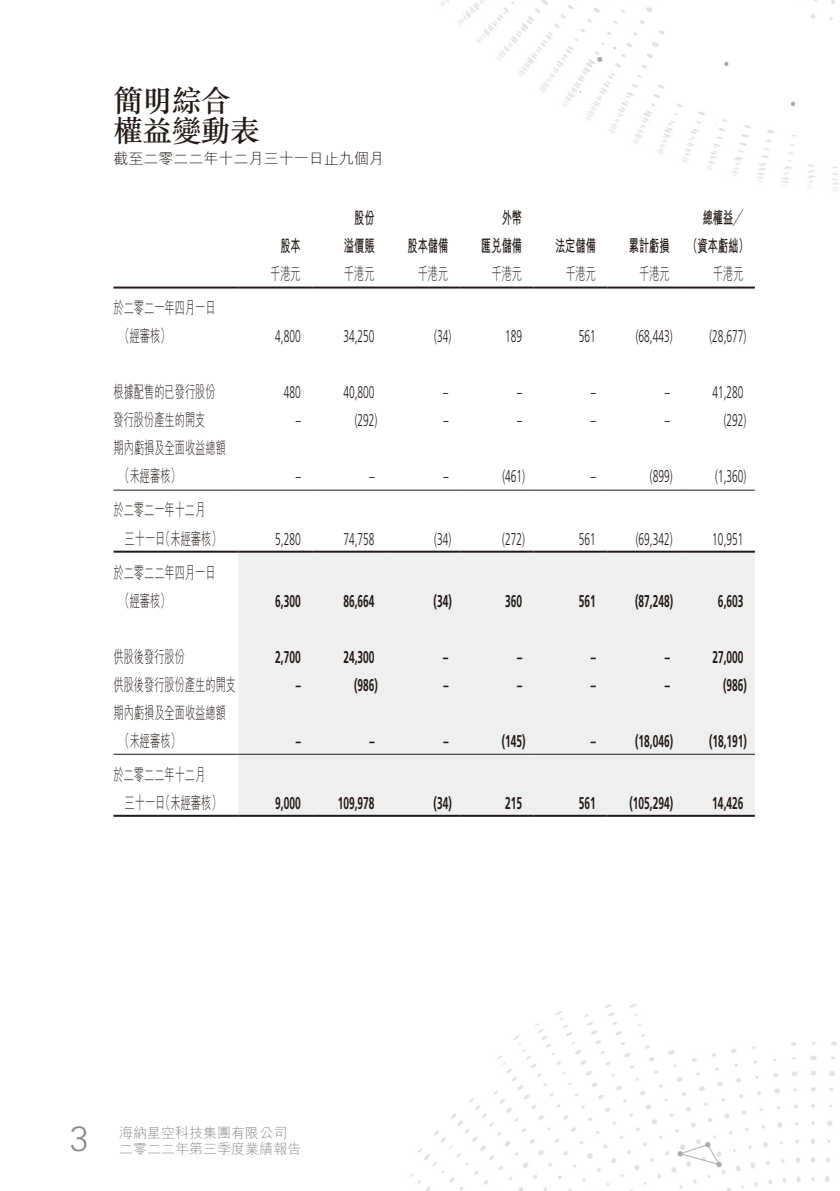
<style>
.page{position:relative;width:840px;height:1191px;background:#fff}
.page>*{position:absolute;margin:0;border:0;box-sizing:border-box;transform-origin:0 0}
.t1{font:300 34px "Vectora LT Std";color:#898989}
.t2{font:500 30px/30px "M Sung HK";letter-spacing:-.03em;color:#231916}
.t3{font:300 17px/28px "M Hei HK";color:#231916;scale:.6 1}
.t4{font:700 17px "Frutiger LT Std";color:#231916;scale:.6 1}
.t5{font:300 17px "Frutiger LT Std";color:#231916;scale:.6 1}
.t6{font:700 17px/28px "M Hei HK";color:#231916;text-align:right;scale:.6 1}
.t7{font:300 15px "M Hei HK";color:#231916}
.t8{font:300 14px/16px "M Hei HK";color:#898989}
</style>
<div class="page">
<img style="left:440px;top:0;width:399px;height:192px">
<img style="left:410px;top:1004px;width:427px;height:187px">
<div style="left:238px;top:552px;width:516px;height:263px;background:#efeff0"></div>
<hr style="left:113px;top:286px;width:125px;height:2px;background:#231916">
<hr style="left:238px;top:286px;width:74px;height:2px;background:#231916">
<hr style="left:312px;top:286px;width:74px;height:2px;background:#231916">
<hr style="left:386px;top:286px;width:73px;height:2px;background:#231916">
<hr style="left:459px;top:286px;width:74px;height:2px;background:#231916">
<hr style="left:533px;top:286px;width:74px;height:2px;background:#231916">
<hr style="left:607px;top:286px;width:73px;height:2px;background:#231916">
<hr style="left:680px;top:286px;width:74px;height:2px;background:#231916">
<hr style="left:113px;top:489px;width:125px;height:1px;background:#231916">
<hr style="left:238px;top:489px;width:74px;height:1px;background:#231916">
<hr style="left:312px;top:489px;width:74px;height:1px;background:#231916">
<hr style="left:386px;top:489px;width:73px;height:1px;background:#231916">
<hr style="left:459px;top:489px;width:74px;height:1px;background:#231916">
<hr style="left:533px;top:489px;width:74px;height:1px;background:#231916">
<hr style="left:607px;top:489px;width:73px;height:1px;background:#231916">
<hr style="left:680px;top:489px;width:74px;height:1px;background:#231916">
<hr style="left:113px;top:550px;width:125px;height:2px;background:#231916">
<hr style="left:238px;top:550px;width:74px;height:2px;background:#231916">
<hr style="left:312px;top:550px;width:74px;height:2px;background:#231916">
<hr style="left:386px;top:550px;width:73px;height:2px;background:#231916">
<hr style="left:459px;top:550px;width:74px;height:2px;background:#231916">
<hr style="left:533px;top:550px;width:74px;height:2px;background:#231916">
<hr style="left:607px;top:550px;width:73px;height:2px;background:#231916">
<hr style="left:680px;top:550px;width:74px;height:2px;background:#231916">
<hr style="left:113px;top:753px;width:125px;height:1px;background:#231916">
<hr style="left:238px;top:753px;width:74px;height:1px;background:#231916">
<hr style="left:312px;top:753px;width:74px;height:1px;background:#231916">
<hr style="left:386px;top:753px;width:73px;height:1px;background:#231916">
<hr style="left:459px;top:753px;width:74px;height:1px;background:#231916">
<hr style="left:533px;top:753px;width:74px;height:1px;background:#231916">
<hr style="left:607px;top:753px;width:73px;height:1px;background:#231916">
<hr style="left:680px;top:753px;width:74px;height:1px;background:#231916">
<hr style="left:113px;top:815px;width:125px;height:2px;background:#231916">
<hr style="left:238px;top:815px;width:74px;height:2px;background:#231916">
<hr style="left:312px;top:815px;width:74px;height:2px;background:#231916">
<hr style="left:386px;top:815px;width:73px;height:2px;background:#231916">
<hr style="left:459px;top:815px;width:74px;height:2px;background:#231916">
<hr style="left:533px;top:815px;width:74px;height:2px;background:#231916">
<hr style="left:607px;top:815px;width:73px;height:2px;background:#231916">
<hr style="left:680px;top:815px;width:74px;height:2px;background:#231916">
<h2 class="t2" style="left:113px;top:84px;width:148px">簡明綜合權益變動表</h2>
<p class="t7" style="left:113px;top:151px;width:271px">截至二零二二年十二月三十一日止九個月</p>
<p class="t6" style="left:280px;top:231px;width:35px">股本</p>
<p class="t6" style="left:344px;top:203px;width:53px">股份溢價賬</p>
<p class="t6" style="left:407px;top:231px;width:69px">股本儲備</p>
<p class="t6" style="left:481px;top:203px;width:70px">外幣<br>匯兌儲備</p>
<p class="t6" style="left:554px;top:231px;width:69px">法定儲備</p>
<p class="t6" style="left:628px;top:231px;width:69px">累計虧損</p>
<p class="t6" style="left:687px;top:203px;width:104px">總權益╱<br>（資本虧絀）</p>
<p class="t3" style="left:119px;top:294px;width:162px;text-indent:-6px">於二零二一年四月一日（經審核）</p>
<p class="t3" style="left:270px;top:260px;width:53px">千港元</p>
<p class="t3" style="left:344px;top:260px;width:53px">千港元</p>
<p class="t3" style="left:417px;top:260px;width:52px">千港元</p>
<p class="t3" style="left:491px;top:260px;width:53px">千港元</p>
<p class="t3" style="left:565px;top:260px;width:53px">千港元</p>
<p class="t3" style="left:638px;top:260px;width:53px">千港元</p>
<p class="t3" style="left:712px;top:260px;width:52px">千港元</p>
<p class="t5" style="left:275px;top:327px;width:44px">4,800</p>
<p class="t5" style="left:343px;top:327px;width:53px">34,250</p>
<p class="t5" style="left:434px;top:327px;width:30px">(34)</p>
<p class="t5" style="left:505px;top:327px;width:30px">189</p>
<p class="t5" style="left:578px;top:327px;width:30px">561</p>
<p class="t5" style="left:635px;top:327px;width:63px">(68,443)</p>
<p class="t5" style="left:709px;top:327px;width:63px">(28,677)</p>
<p class="t3" style="left:113px;top:378px;width:171px">根據配售的已發行股份</p>
<p class="t5" style="left:283px;top:383px;width:30px">480</p>
<p class="t5" style="left:343px;top:383px;width:53px">40,800</p>
<p class="t5" style="left:443px;top:383px;width:10px">–</p>
<p class="t5" style="left:517px;top:383px;width:10px">–</p>
<p class="t5" style="left:590px;top:383px;width:10px">–</p>
<p class="t5" style="left:664px;top:383px;width:10px">–</p>
<p class="t5" style="left:712px;top:383px;width:53px">41,280</p>
<p class="t3" style="left:113px;top:406px;width:154px">發行股份產生的開支</p>
<p class="t5" style="left:295px;top:411px;width:10px">–</p>
<p class="t5" style="left:354px;top:411px;width:39px">(292)</p>
<p class="t5" style="left:443px;top:411px;width:10px">–</p>
<p class="t5" style="left:517px;top:411px;width:10px">–</p>
<p class="t5" style="left:590px;top:411px;width:10px">–</p>
<p class="t5" style="left:664px;top:411px;width:10px">–</p>
<p class="t5" style="left:723px;top:411px;width:39px">(292)</p>
<p class="t3" style="left:119px;top:434px;width:179px;text-indent:-6px">期內虧損及全面收益總額（未經審核）</p>
<p class="t5" style="left:295px;top:467px;width:10px">–</p>
<p class="t5" style="left:369px;top:467px;width:10px">–</p>
<p class="t5" style="left:443px;top:467px;width:10px">–</p>
<p class="t5" style="left:502px;top:467px;width:39px">(461)</p>
<p class="t5" style="left:590px;top:467px;width:10px">–</p>
<p class="t5" style="left:649px;top:467px;width:39px">(899)</p>
<p class="t5" style="left:714px;top:467px;width:53px">(1,360)</p>
<p class="t3" style="left:124px;top:496px;width:163px;text-indent:-11px">於二零二一年十二月<br>三十一日（未經審核）</p>
<p class="t3" style="left:119px;top:558px;width:162px;text-indent:-6px">於二零二二年四月一日（經審核）</p>
<p class="t5" style="left:275px;top:529px;width:44px">5,280</p>
<p class="t5" style="left:343px;top:529px;width:53px">74,758</p>
<p class="t5" style="left:434px;top:529px;width:30px">(34)</p>
<p class="t5" style="left:502px;top:529px;width:39px">(272)</p>
<p class="t5" style="left:578px;top:529px;width:30px">561</p>
<p class="t5" style="left:635px;top:529px;width:63px">(69,342)</p>
<p class="t5" style="left:712px;top:529px;width:53px">10,951</p>
<p class="t4" style="left:275px;top:590px;width:44px">6,300</p>
<p class="t4" style="left:343px;top:590px;width:53px">86,664</p>
<p class="t4" style="left:433px;top:590px;width:32px">(34)</p>
<p class="t4" style="left:505px;top:590px;width:30px">360</p>
<p class="t4" style="left:578px;top:590px;width:30px">561</p>
<p class="t4" style="left:634px;top:590px;width:65px">(87,248)</p>
<p class="t4" style="left:717px;top:590px;width:44px">6,603</p>
<p class="t3" style="left:113px;top:642px;width:121px">供股後發行股份</p>
<p class="t4" style="left:275px;top:646px;width:44px">2,700</p>
<p class="t4" style="left:343px;top:646px;width:53px">24,300</p>
<p class="t4" style="left:443px;top:646px;width:10px">–</p>
<p class="t4" style="left:517px;top:646px;width:10px">–</p>
<p class="t4" style="left:590px;top:646px;width:10px">–</p>
<p class="t4" style="left:664px;top:646px;width:10px">–</p>
<p class="t4" style="left:712px;top:646px;width:53px">27,000</p>
<p class="t3" style="left:113px;top:670px;width:205px">供股後發行股份產生的開支</p>
<p class="t4" style="left:295px;top:674px;width:10px">–</p>
<p class="t4" style="left:354px;top:674px;width:41px">(986)</p>
<p class="t4" style="left:443px;top:674px;width:10px">–</p>
<p class="t4" style="left:517px;top:674px;width:10px">–</p>
<p class="t4" style="left:590px;top:674px;width:10px">–</p>
<p class="t4" style="left:664px;top:674px;width:10px">–</p>
<p class="t4" style="left:722px;top:674px;width:41px">(986)</p>
<p class="t3" style="left:119px;top:698px;width:179px;text-indent:-6px">期內虧損及全面收益總額（未經審核）</p>
<p class="t4" style="left:295px;top:730px;width:10px">–</p>
<p class="t4" style="left:369px;top:730px;width:10px">–</p>
<p class="t4" style="left:443px;top:730px;width:10px">–</p>
<p class="t4" style="left:501px;top:730px;width:41px">(145)</p>
<p class="t4" style="left:590px;top:730px;width:139px">– (18,046)</p>
<p class="t4" style="left:708px;top:730px;width:65px">(18,191)</p>
<p class="t3" style="left:124px;top:760px;width:163px;text-indent:-11px">於二零二二年十二月<br>三十一日（未經審核）</p>
<p class="t4" style="left:275px;top:792px;width:44px">9,000</p>
<p class="t4" style="left:337px;top:792px;width:63px">109,978</p>
<p class="t4" style="left:433px;top:792px;width:32px">(34)</p>
<p class="t4" style="left:505px;top:792px;width:30px">215</p>
<p class="t4" style="left:578px;top:792px;width:30px">561</p>
<p class="t4" style="left:629px;top:792px;width:74px">(105,294)</p>
<p class="t4" style="left:712px;top:792px;width:53px">14,426</p>
<h1 class="t1" style="left:70px;top:1119px;width:19px">3</h1>
<p class="t8" style="left:119px;top:1125px;width:183px">海納星空科技集團有限公司二零二二年第三季度業績報告</p>
</div>
